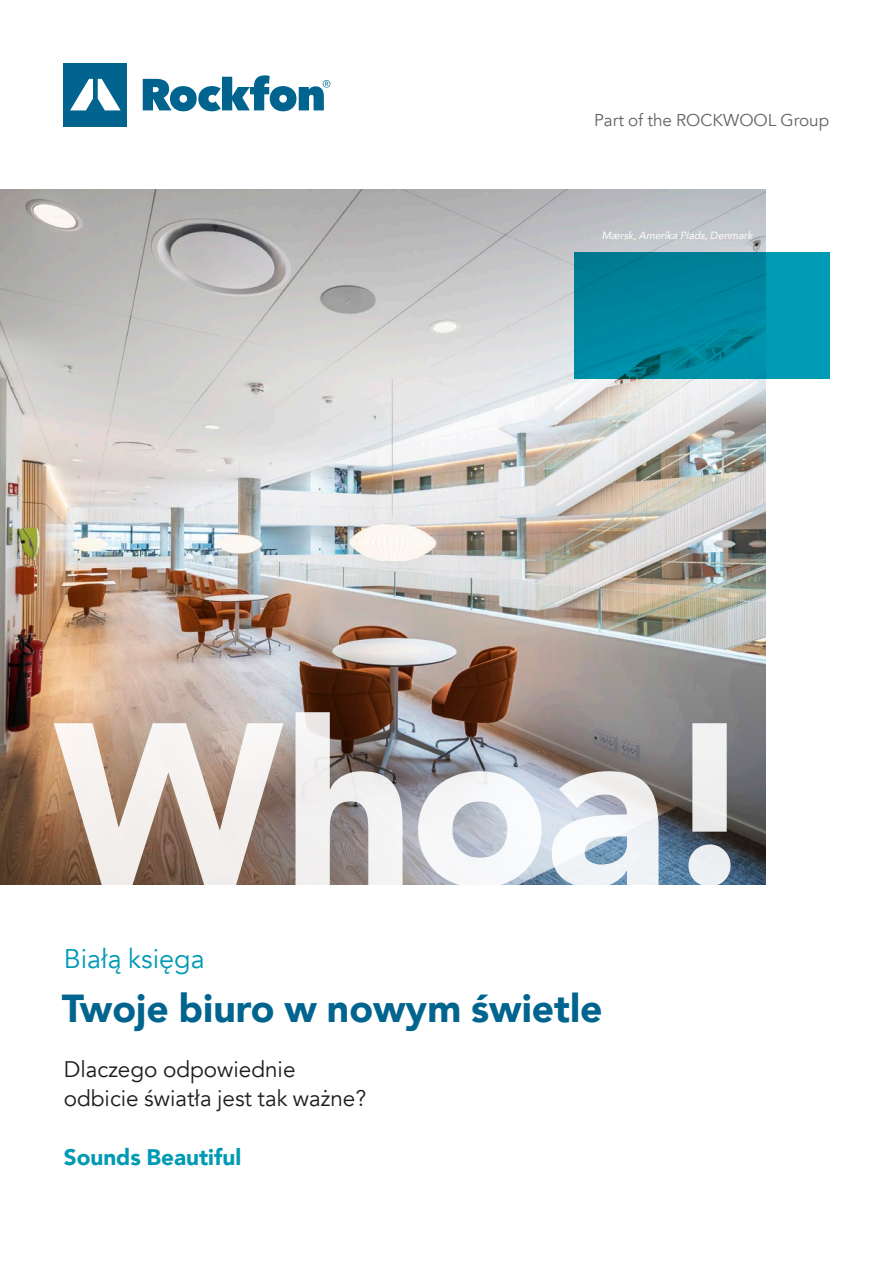
<style>
.page{position:relative;width:893px;height:1263px;background:#fff}
.page>*{position:absolute;margin:0;border:0;box-sizing:border-box;transform-origin:0 0}
.t1{font:900 228.75px "Avenir";color:#fff}
.t2{font:900 39px "Avenir";color:#00648f}
.t3{font:27px "Avenir";color:#009ab4}
.t4{font:22.5px/29.2px "Avenir";color:#1d1d1b}
.t5{font:900 22.5px "Avenir";color:#009ab4}
.t6{font:17.1px "Avenir";color:#646463}
.t7{font:italic 10.5px "Avenir";color:#fff}
</style>
<div class="page">
<svg style="left:143px;top:75px;width:187px;height:36px"></svg>
<div style="left:64px;top:63px;width:63px;height:63px;background:#00648f"></div>
<svg style="left:70px;top:79px;width:51px;height:31px"></svg>
<img style="left:0;top:189px;width:765px;height:391px">
<img style="left:0;top:580px;width:765px;height:304px">
<svg style="left:574px;top:253px;width:255px;height:126px;background:#0089a2"></svg>
<p class="t6" style="left:594px;top:110px;width:237px">Part of the ROCKWOOL Group</p>
<p class="t7" style="left:602px;top:229px;width:152px">Mærsk, Amerika Plads, Denmark</p>
<h1 class="t1" style="left:54px;top:609px;width:708px">Whoa!</h1>
<p class="t3" style="left:64px;top:942px;width:143px">Białą księga</p>
<h2 class="t2" style="left:62px;top:975px;width:542px">Twoje biuro w nowym świetle</h2>
<p class="t4" style="left:64px;top:1055px;width:304px">Dlaczego odpowiednie odbicie światła jest tak ważne?</p>
<p class="t5" style="left:64px;top:1138px;width:179px">Sounds Beautiful</p>
</div>
